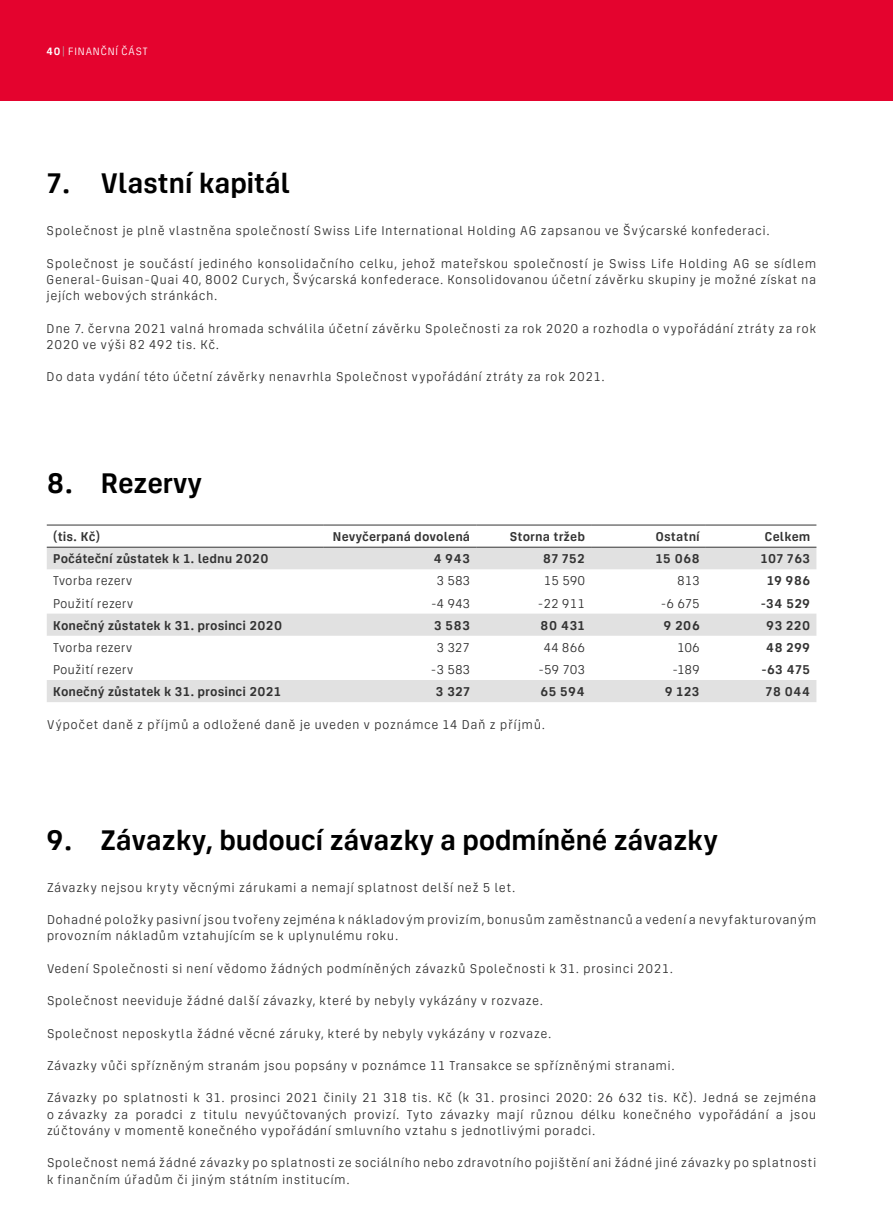
<style>
.page{position:relative;width:893px;height:1221px;background:#fff}
.page>*{position:absolute;margin:0;border:0;box-sizing:border-box;transform-origin:0 0}
.t1{font:600 30px "Corridor";letter-spacing:-.02em;color:#000}
.t2{font:13.5px/16.2px "Corridor";letter-spacing:.025em;color:#000}
.t3{font:600 13.5px "Corridor";color:#000}
.t4{font:13.5px "Corridor";color:#000}
.t5{font:11.25px "Corridor";letter-spacing:.02em;color:#fff}
.s1{font-weight:600}
.s2{color:#b3b2b2}
</style>
<div class="page">
<div style="left:0;top:0;width:893px;height:100px;background:#e4032e"></div>
<svg style="left:47px;top:548px;width:769px;height:154px"></svg>
<hr style="left:47px;top:524px;width:276px;height:1px;background:#000">
<hr style="left:323px;top:524px;width:153px;height:1px;background:#000">
<hr style="left:476px;top:524px;width:115px;height:1px;background:#000">
<hr style="left:591px;top:524px;width:115px;height:1px;background:#000">
<hr style="left:706px;top:524px;width:110px;height:1px;background:#000">
<hr style="left:47px;top:547px;width:276px;height:1px;background:#000">
<hr style="left:323px;top:547px;width:153px;height:1px;background:#000">
<hr style="left:476px;top:547px;width:115px;height:1px;background:#000">
<hr style="left:591px;top:547px;width:115px;height:1px;background:#000">
<hr style="left:706px;top:547px;width:110px;height:1px;background:#000">
<p class="t5" style="left:46px;top:45px;width:103px"><span class="s1">40</span><span class="s2">|</span> FINANČNÍ ČÁST</p>
<h1 class="t1" style="left:47px;top:167px;width:246px">7. Vlastní kapitál</h1>
<p class="t2" style="left:46px;top:222px;width:725px">Společnost je plně vlastněna společností Swiss Life International Holding AG zapsanou ve Švýcarské konfederaci.</p>
<p class="t2" style="left:46px;top:255px;width:772px;text-align:justify">Společnost je součástí jediného konsolidačního celku, jehož mateřskou společností je Swiss Life Holding AG se sídlem General-Guisan-Quai 40, 8002 Curych, Švýcarská konfederace. Konsolidovanou účetní závěrku skupiny je možné získat na jejích webových stránkách.</p>
<p class="t2" style="left:46px;top:320px;width:772px">Dne 7. června 2021 valná hromada schválila účetní závěrku Společnosti za rok 2020 a rozhodla o vypořádání ztráty za rok<br>2020 ve výši 82 492 tis. Kč.</p>
<p class="t2" style="left:46px;top:368px;width:560px">Do data vydání této účetní závěrky nenavrhla Společnost vypořádání ztráty za rok 2021.</p>
<h1 class="t1" style="left:46px;top:466px;width:157px">8. Rezervy</h1>
<p class="t3" style="left:53px;top:529px;width:49px">(tis. Kč)</p>
<p class="t3" style="left:333px;top:529px;width:139px">Nevyčerpaná dovolená</p>
<p class="t3" style="left:509px;top:529px;width:77px">Storna tržeb</p>
<p class="t3" style="left:656px;top:529px;width:46px">Ostatní</p>
<p class="t3" style="left:764px;top:529px;width:47px">Celkem</p>
<p class="t3" style="left:53px;top:551px;width:218px">Počáteční zůstatek k 1. lednu 2020</p>
<p class="t3" style="left:433px;top:551px;width:38px">4 943</p>
<p class="t3" style="left:543px;top:551px;width:44px">87 752</p>
<p class="t3" style="left:655px;top:551px;width:46px">15 068</p>
<p class="t3" style="left:760px;top:551px;width:52px">107 763</p>
<p class="t4" style="left:53px;top:573px;width:81px">Tvorba rezerv</p>
<p class="t2" style="left:436px;top:572px;width:35px">3 583</p>
<p class="t2" style="left:544px;top:572px;width:43px">15 590</p>
<p class="t2" style="left:677px;top:572px;width:24px">813</p>
<p class="t3" style="left:767px;top:573px;width:45px">19 986</p>
<p class="t4" style="left:53px;top:595px;width:82px">Použití rezerv</p>
<p class="t2" style="left:431px;top:595px;width:41px">-4 943</p>
<p class="t2" style="left:538px;top:595px;width:49px">-22 911</p>
<p class="t2" style="left:661px;top:595px;width:41px">-6 675</p>
<p class="t3" style="left:761px;top:595px;width:51px">-34 529</p>
<p class="t3" style="left:53px;top:617px;width:231px">Konečný zůstatek k 31. prosinci 2020</p>
<p class="t3" style="left:434px;top:617px;width:38px">3 583</p>
<p class="t3" style="left:540px;top:617px;width:46px">80 431</p>
<p class="t3" style="left:664px;top:617px;width:38px">9 206</p>
<p class="t3" style="left:766px;top:617px;width:46px">93 220</p>
<p class="t4" style="left:53px;top:640px;width:81px">Tvorba rezerv</p>
<p class="t2" style="left:436px;top:639px;width:35px">3 327</p>
<p class="t2" style="left:543px;top:639px;width:43px">44 866</p>
<p class="t2" style="left:677px;top:639px;width:24px">106</p>
<p class="t3" style="left:766px;top:640px;width:46px">48 299</p>
<p class="t4" style="left:53px;top:662px;width:82px">Použití rezerv</p>
<p class="t2" style="left:431px;top:661px;width:41px">-3 583</p>
<p class="t2" style="left:539px;top:661px;width:48px">-59 703</p>
<p class="t2" style="left:672px;top:661px;width:29px">-189</p>
<p class="t3" style="left:761px;top:662px;width:50px">-63 475</p>
<p class="t3" style="left:53px;top:684px;width:230px">Konečný zůstatek k 31. prosinci 2021</p>
<p class="t3" style="left:435px;top:684px;width:36px">3 327</p>
<p class="t3" style="left:540px;top:684px;width:46px">65 594</p>
<p class="t3" style="left:665px;top:684px;width:37px">9 123</p>
<p class="t3" style="left:766px;top:684px;width:46px">78 044</p>
<p class="t2" style="left:47px;top:715px;width:500px">Výpočet daně z příjmů a odložené daně je uveden v poznámce 14 Daň z příjmů.</p>
<h1 class="t1" style="left:46px;top:823px;width:673px">9. Závazky, budoucí závazky a podmíněné závazky</h1>
<p class="t2" style="left:46px;top:879px;width:471px">Závazky nejsou kryty věcnými zárukami a nemají splatnost delší než 5 let.</p>
<p class="t2" style="left:46px;top:911px;width:772px">Dohadné položky pasivní jsou tvořeny zejména k nákladovým provizím, bonusům zaměstnanců a vedení a nevyfakturovaným provozním nákladům vztahujícím se k uplynulému roku.</p>
<p class="t2" style="left:46px;top:960px;width:628px">Vedení Společnosti si není vědomo žádných podmíněných závazků Společnosti k 31. prosinci 2021.</p>
<p class="t2" style="left:46px;top:992px;width:498px">Společnost neeviduje žádné další závazky, které by nebyly vykázány v rozvaze.</p>
<p class="t2" style="left:46px;top:1024px;width:507px">Společnost neposkytla žádné věcné záruky, které by nebyly vykázány v rozvaze.</p>
<p class="t2" style="left:46px;top:1057px;width:630px">Závazky vůči spřízněným stranám jsou popsány v poznámce 11 Transakce se spřízněnými stranami.</p>
<p class="t2" style="left:46px;top:1089px;width:772px;text-align:justify">Závazky po splatnosti k 31. prosinci 2021 činily 21 318 tis. Kč (k 31. prosinci 2020: 26 632 tis. Kč). Jedná se zejména o závazky za poradci z titulu nevyúčtovaných provizí. Tyto závazky mají různou délku konečného vypořádání a jsou zúčtovány v momentě konečného vypořádání smluvního vztahu s jednotlivými poradci.</p>
<p class="t2" style="left:46px;top:1154px;width:772px">Společnost nemá žádné závazky po splatnosti ze sociálního nebo zdravotního pojištění ani žádné jiné závazky po splatnosti k finančním úřadům či jiným státním institucím.</p>
</div>
